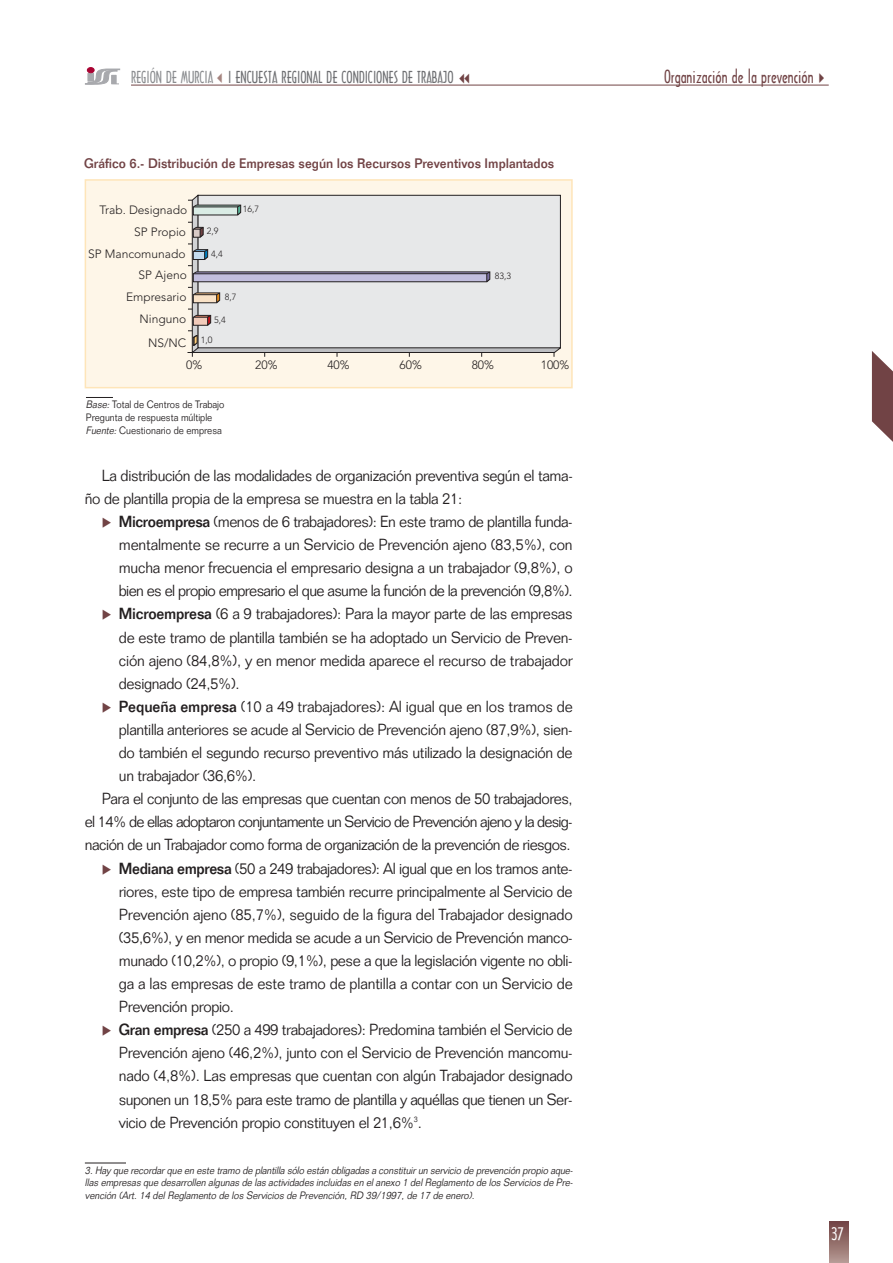
<style>
.page{position:relative;width:893px;height:1263px;background:#fff}
.page>*{position:absolute;margin:0;border:0;box-sizing:border-box;transform-origin:0 0}
.t1{font:17.25px "Architecture";color:#714345;scale:.95 1}
.t2{font:16.5px "Architecture";color:#fff}
.t3{font:300 15.75px/23.1px "Folio";letter-spacing:-.02em;color:#231f20;scale:.95 1}
.t4{font:300 15.75px "Folio";letter-spacing:-.05em;color:#231f20;scale:.95 1}
.t5{font:300 15.75px "Folio";letter-spacing:-.04em;color:#231f20;scale:.95 1}
.t6{font:15.75px "Architecture";color:#6d6e71;scale:.95 1}
.t7{font:500 13.5px "Folio";color:#714345;scale:.95 1}
.t8{font:300 12px/21.8px "Avenir";color:#231f20;text-align:right}
.t9{font:italic 300 10.5px/12.6px "Folio";color:#231f20;text-align:justify;scale:.9 1}
.t10{font:300 10.5px/12.6px "Folio";color:#231f20;scale:.9 1}
.t11{font:300 9px "Avenir";color:#231f20}
.s1{color:#8a8c8f}
.s2{font-style:italic}
.s3{font-weight:500}
</style>
<div class="page">
<svg style="left:85px;top:67px;width:35px;height:18px"></svg>
<svg style="left:85px;top:69px;width:35px;height:15px"></svg>
<hr style="left:131px;top:85px;width:697px;height:1px;background:#714345">
<svg style="left:829px;top:1222px;width:19px;height:41px"></svg>
<svg style="left:871px;top:351px;width:21px;height:90px"></svg>
<svg style="left:86px;top:397px;width:27px;height:1px"></svg>
<div style="left:85px;top:180px;width:487px;height:208px;background:#fef6e8"></div>
<svg style="left:188px;top:194px;width:372px;height:163px;background:#dcdcdd"></svg>
<div style="left:85px;top:179px;width:487px;height:209px;border:2px solid #fee5b9"></div>
<hr style="left:85px;top:1163px;width:41px;height:1px;background:#231f20">
<p class="t6" style="left:131px;top:69px;width:341px"><span class="s1">REGIÓN DE MURCIA</span> I ENCUESTA REGIONAL DE CONDICIONES DE TRABAJO</p>
<p class="t1" style="left:664px;top:68px;width:159px">Organización de la prevención</p>
<p class="t7" style="left:84px;top:158px;width:496px">Gráfico 6.- Distribución de Empresas según los Recursos Preventivos Implantados</p>
<p class="t8" style="left:88px;top:200px;width:101px">Trab. Designado<br>SP Propio<br>SP Mancomunado<br>SP Ajeno<br>Empresario<br>Ninguno</p>
<p class="t8" style="left:148px;top:333px;width:40px">NS/NC</p>
<p class="t11" style="left:207px;top:228px;width:13px">2,9</p>
<p class="t11" style="left:211px;top:250px;width:13px">4,4</p>
<p class="t11" style="left:243px;top:205px;width:18px">16,7</p>
<p class="t11" style="left:225px;top:293px;width:13px">8,7</p>
<p class="t11" style="left:214px;top:316px;width:13px">5,4</p>
<p class="t11" style="left:201px;top:336px;width:13px">1,0</p>
<p class="t11" style="left:495px;top:272px;width:18px">83,3</p>
<p class="t8" style="left:186px;top:355px;width:18px">0%</p>
<p class="t8" style="left:255px;top:355px;width:24px">20%</p>
<p class="t8" style="left:327px;top:355px;width:24px">40%</p>
<p class="t8" style="left:399px;top:355px;width:24px">60%</p>
<p class="t8" style="left:471px;top:355px;width:24px">80%</p>
<p class="t8" style="left:540px;top:355px;width:30px">100%</p>
<p class="t10" style="left:86px;top:400px;width:155px"><span class="s2">Base:</span>Total de Centros de Trabajo<br>Pregunta de respuesta múltiple<br><span class="s2">Fuente:</span>Cuestionario de empresa</p>
<p class="t3" style="left:85px;top:466px;width:515px;text-indent:17px">La distribución de las modalidades de organización preventiva según el tama&shy;ño de plantilla propia de la empresa se muestra en la tabla 21:</p>
<p class="t3" style="left:119px;top:512px;width:479px"><span class="s3">Microempresa</span> (menos de 6 trabajadores): En este tramo de plantilla funda-</p>
<p class="t3" style="left:119px;top:535px;width:479px">mentalmente se recurre a un Servicio de Prevención ajeno (83,5%), con</p>
<p class="t3" style="left:119px;top:558px;width:479px">mucha menor frecuencia el empresario designa a un trabajador (9,8%), o</p>
<p class="t5" style="left:119px;top:585px;width:479px">bien es el propio empresario el que asume la función de la prevención (9,8%).</p>
<p class="t3" style="left:119px;top:604px;width:479px"><span class="s3">Microempresa</span> (6 a 9 trabajadores): Para la mayor parte de las empresas</p>
<p class="t3" style="left:119px;top:627px;width:479px">de este tramo de plantilla también se ha adoptado un Servicio de Preven-</p>
<p class="t3" style="left:119px;top:650px;width:479px">ción ajeno (84,8%), y en menor medida aparece el recurso de trabajador</p>
<p class="t3" style="left:119px;top:674px;width:129px">designado (24,5%).</p>
<p class="t3" style="left:119px;top:697px;width:479px"><span class="s3">Pequeña empresa</span> (10 a 49 trabajadores): Al igual que en los tramos de</p>
<p class="t3" style="left:119px;top:720px;width:479px">plantilla anteriores se acude al Servicio de Prevención ajeno (87,9%), sien-</p>
<p class="t3" style="left:119px;top:743px;width:479px">do también el segundo recurso preventivo más utilizado la designación de</p>
<p class="t3" style="left:119px;top:766px;width:146px">un trabajador (36,6%).</p>
<p class="t3" style="left:102px;top:789px;width:497px">Para el conjunto de las empresas que cuentan con menos de 50 trabajadores,</p>
<p class="t4" style="left:85px;top:816px;width:515px">el 14% de ellas adoptaron conjuntamente un Servicio de Prevención ajeno y la desig-</p>
<p class="t3" style="left:85px;top:835px;width:513px">nación de un Trabajador como forma de organización de la prevención de riesgos.</p>
<p class="t3" style="left:119px;top:858px;width:479px"><span class="s3">Mediana empresa</span> (50 a 249 trabajadores): Al igual que en los tramos ante-</p>
<p class="t3" style="left:119px;top:881px;width:479px">riores, este tipo de empresa también recurre principalmente al Servicio de</p>
<p class="t3" style="left:119px;top:905px;width:479px">Prevención ajeno (85,7%), seguido de la figura del Trabajador designado</p>
<p class="t3" style="left:119px;top:928px;width:479px">(35,6%), y en menor medida se acude a un Servicio de Prevención manco-</p>
<p class="t3" style="left:119px;top:951px;width:479px">munado (10,2%), o propio (9,1%), pese a que la legislación vigente no obli-</p>
<p class="t3" style="left:119px;top:974px;width:479px">ga a las empresas de este tramo de plantilla a contar con un Servicio de</p>
<p class="t3" style="left:119px;top:997px;width:123px">Prevención propio.</p>
<p class="t3" style="left:119px;top:1020px;width:479px"><span class="s3">Gran empresa</span> (250 a 499 trabajadores): Predomina también el Servicio de</p>
<p class="t3" style="left:119px;top:1043px;width:479px">Prevención ajeno (46,2%), junto con el Servicio de Prevención mancomu-</p>
<p class="t3" style="left:119px;top:1066px;width:479px">nado (4,8%). Las empresas que cuentan con algún Trabajador designado</p>
<p class="t3" style="left:119px;top:1089px;width:479px">suponen un 18,5% para este tramo de plantilla y aquéllas que tienen un Ser-</p>
<p class="t3" style="left:119px;top:1112px;width:320px">vicio de Prevención propio constituyen el 21,6%<sup>3</sup>.</p>
<p class="t9" style="left:85px;top:1165px;width:545px">3.Hay que recordarque en este tramo de plantilla sólo están obligadas a constituirun servicio de prevención propio aque&shy;llas empresas que desarrollen algunas de las actividades incluidas en elanexo 1 delReglamento de los Servicios de Pre&shy;vención (Art. 14 del Reglamento de los Servicios de Prevención, RD 39/1997, de 17 de enero).</p>
<p class="t2" style="left:831px;top:1226px;width:14px">37</p>
</div>
